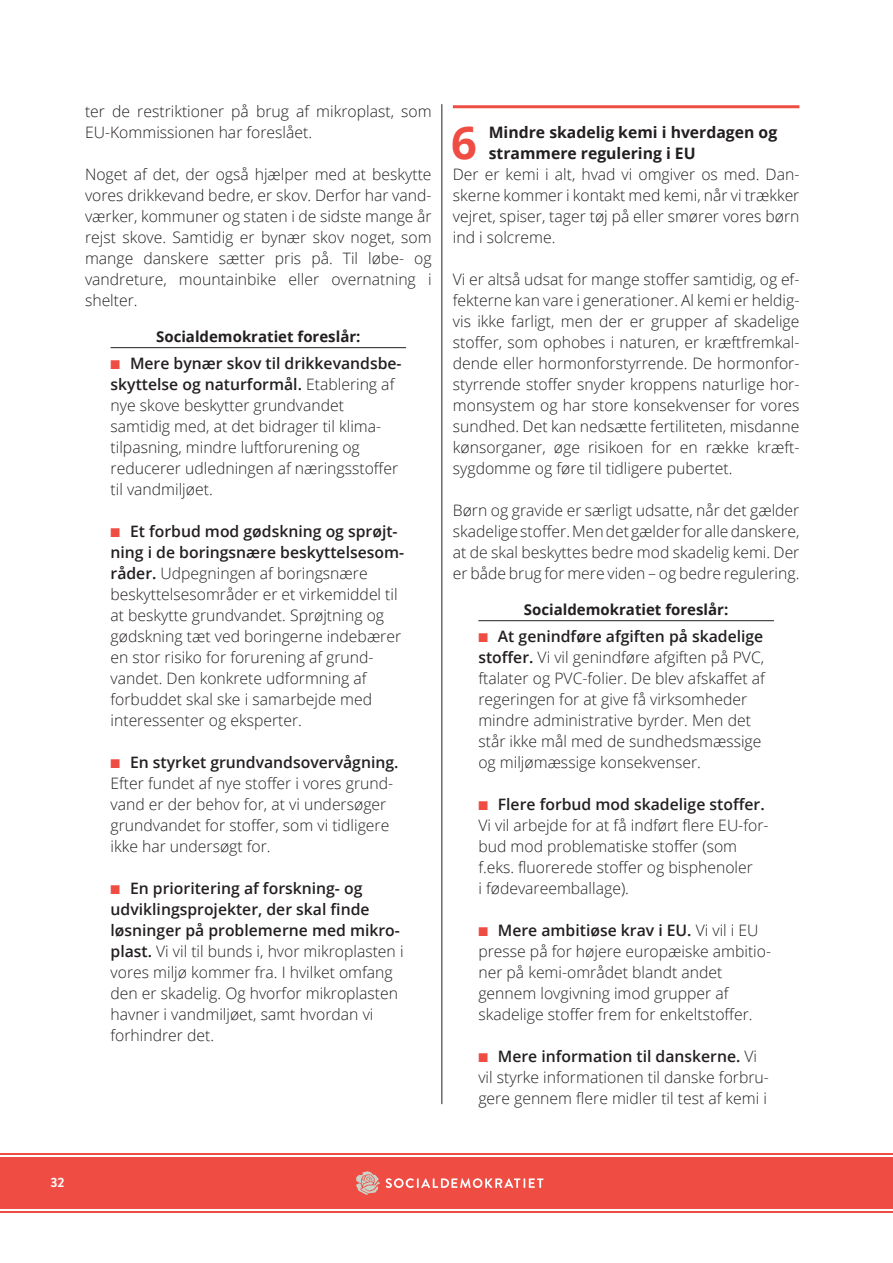
<style>
.page{position:relative;width:893px;height:1263px;background:#fff}
.page>*{position:absolute;margin:0;border:0;box-sizing:border-box;transform-origin:0 0}
.t1{font:700 45.15px "Open Sans";color:#ef4d44}
.t2{font:300 15.75px/21px "Open Sans";color:#231f20}
.t3{font:700 15.75px/21px "Open Sans";color:#231f20}
.t4{font:700 15px "Open Sans";color:#231f20}
.t5{font:700 13.5px "Brandon Grotesque";color:#fff}
.s1{color:#ef4d44}
.s2{font-weight:600}
</style>
<div class="page">
<hr style="left:111px;top:347px;width:295px;height:1px;background:#231f20">
<hr style="left:453px;top:105px;width:346px;height:3px;background:#ef4d44">
<hr style="left:478px;top:620px;width:296px;height:1px;background:#231f20">
<div style="left:0;top:1157px;width:893px;height:52px;background:#ef4d44"></div>
<hr style="left:0;top:1153px;width:893px;height:2px;background:#ef4d44">
<hr style="left:0;top:1211px;width:893px;height:2px;background:#ef4d44">
<hr style="left:441px;top:104px;width:1px;height:1000px;background:#231f20">
<svg style="left:356px;top:1171px;width:24px;height:24px"></svg>
<svg style="left:386px;top:1178px;width:157px;height:10px"></svg>
<p class="t2" style="left:85px;top:100px;width:348px">ter de restriktioner på brug af mikroplast, som<br>EU-Kommissionen har foreslået.</p>
<p class="t2" style="left:85px;top:163px;width:348px;text-align:justify">Noget af det, der også hjælper med at beskytte vores drikkevand bedre, er skov. Derfor har vand&shy;værker, kommuner og staten i de sidste mange år rejst skove. Samtidig er bynær skov noget, som mange danskere sætter pris på. Til løbe- og vandreture, mountainbike eller overnatning i shelter.</p>
<p class="t4" style="left:156px;top:326px;width:206px">Socialdemokratiet foreslår:</p>
<p class="t2" style="left:111px;top:352px;width:293px"><span class="s1">■</span> <span class="s2">Mere bynær skov til drikkevandsbe&shy;skyttelse og naturformål.</span> Etablering af nye skove beskytter grundvandet samtidig med, at det bidrager til klima&shy;tilpasning, mindre luftforurening og reducerer udledningen af næringsstoffer til vandmiljøet.</p>
<p class="t2" style="left:111px;top:520px;width:295px"><span class="s1">■</span> <span class="s2">Et forbud mod gødskning og sprøjt&shy;ning i de boringsnære beskyttelsesom&shy;råder.</span> Udpegningen af boringsnære beskyttelsesområder er et virkemiddel til at beskytte grundvandet. Sprøjtning og gødskning tæt ved boringerne indebærer en stor risiko for forurening af grund&shy;vandet. Den konkrete udformning af forbuddet skal ske i samarbejde med interessenter og eksperter.</p>
<p class="t2" style="left:111px;top:751px;width:289px"><span class="s1">■</span> <span class="s2">En styrket grundvandsovervågning.<br></span>Efter fundet af nye stoffer i vores grund&shy;vand er der behov for, at vi undersøger grundvandet for stoffer, som vi tidligere ikke har undersøgt for.</p>
<p class="t2" style="left:111px;top:877px;width:295px"><span class="s1">■</span> <span class="s2">En prioritering af forskning- og udviklingsprojekter, der skal finde løsninger på problemerne med mikro&shy;plast.</span> Vi vil til bunds i, hvor mikroplasten i vores miljø kommer fra. I hvilket omfang den er skadelig. Og hvorfor mikroplasten havner i vandmiljøet, samt hvordan vi forhindrer det.</p>
<h1 class="t1" style="left:451px;top:111px;width:27px">6</h1>
<p class="t3" style="left:489px;top:121px;width:290px">Mindre skadelig kemi i hverdagen og strammere regulering i EU</p>
<p class="t2" style="left:453px;top:163px;width:348px;text-align:justify">Der er kemi i alt, hvad vi omgiver os med. Dan&shy;skerne kommer i kontakt med kemi, når vi trækker vejret, spiser, tager tøj på eller smører vores børn ind i solcreme.</p>
<p class="t2" style="left:453px;top:268px;width:348px;text-align:justify">Vi er altså udsat for mange stoffer samtidig, og ef&shy;fekterne kan vare i generationer. Al kemi er heldig&shy;vis ikke farligt, men der er grupper af skadelige stoffer, som ophobes i naturen, er kræftfremkal&shy;dende eller hormonforstyrrende. De hormonfor&shy;styrrende stoffer snyder kroppens naturlige hor&shy;monsystem og har store konsekvenser for vores sundhed. Det kan nedsætte fertiliteten, misdanne kønsorganer, øge risikoen for en række kræft&shy;sygdomme og føre til tidligere pubertet.</p>
<p class="t2" style="left:453px;top:499px;width:348px;text-align:justify">Børn og gravide er særligt udsatte, når det gælder skadelige stoffer. Men det gælder for alle danskere, at de skal beskyttes bedre mod skadelig kemi. Der er både brug for mere viden – og bedre regulering.</p>
<p class="t4" style="left:524px;top:599px;width:206px">Socialdemokratiet foreslår:</p>
<p class="t2" style="left:478px;top:625px;width:288px"><span class="s1">■</span> <span class="s2">At genindføre afgiften på skadelige stoffer.</span> Vi vil genindføre afgiften på PVC, ftalater og PVC-folier. De blev afskaffet af regeringen for at give få virksomheder mindre administrative byrder. Men det står ikke mål med de sundhedsmæssige og miljømæssige konsekvenser.</p>
<p class="t2" style="left:478px;top:793px;width:292px"><span class="s1">■</span> <span class="s2">Flere forbud mod skadelige stoffer.<br></span>Vi vil arbejde for at få indført flere EU-for&shy;bud mod problematiske stoffer (som f.eks. fluorerede stoffer og bisphenoler<br>i fødevareemballage).</p>
<p class="t2" style="left:478px;top:919px;width:294px"><span class="s1">■</span> <span class="s2">Mere ambitiøse krav i EU.</span> Vi vil i EU presse på for højere europæiske ambitio&shy;ner på kemi-området blandt andet gennem lovgivning imod grupper af skadelige stoffer frem for enkeltstoffer.</p>
<p class="t2" style="left:478px;top:1045px;width:292px"><span class="s1">■</span> <span class="s2">Mere information til danskerne.</span> Vi vil styrke informationen til danske forbru&shy;gere gennem flere midler til test af kemi i</p>
<p class="t5" style="left:51px;top:1173px;width:16px">32</p>
</div>
